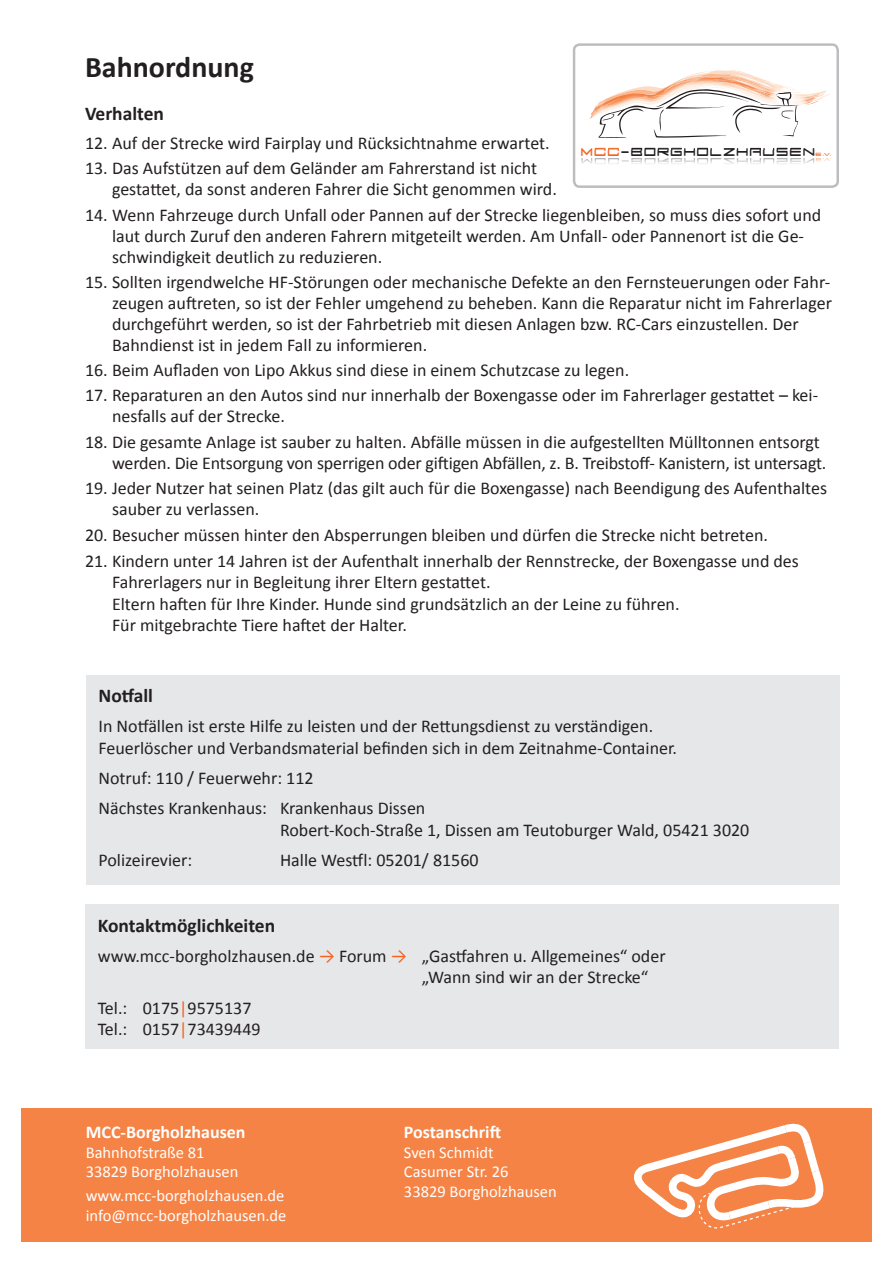
<style>
.page{position:relative;width:893px;height:1263px;background:#fff}
.page>*{position:absolute;margin:0;border:0;box-sizing:border-box;transform-origin:0 0}
.t1{font:700 30px "Calibri";color:#231f20}
.t2{font:20.4px "FLATS";color:#231f20;scale:.77 1}
.t3{font:700 19.5px "Calibri";color:#231f20}
.t4{font:18px/21px "Calibri";color:#231f20}
.t5{font:700 18px "Calibri";color:#fff}
.t6{font:16.5px/19.8px "Calibri";color:#fff}
.t7{font:7.8px "FLATS";color:#f36421}
.s1{color:#f36421}
</style>
<div class="page">
<div style="left:21px;top:1108px;width:851px;height:134px;background:#f58345"></div>
<div style="left:573px;top:43px;width:266px;height:145px;border:2px solid #bcbdc0;border-radius:6px"></div>
<img style="left:581px;top:158px;width:233px;height:6px">
<img style="left:589px;top:118px;width:212px;height:30px">
<img style="left:590px;top:148px;width:29px;height:2px">
<img style="left:631px;top:148px;width:176px;height:2px">
<svg style="left:590px;top:70px;width:240px;height:68px"></svg>
<svg style="left:634px;top:1123px;width:190px;height:106px"></svg>
<div style="left:85px;top:904px;width:754px;height:145px;background:#e6e7e9"></div>
<div style="left:86px;top:675px;width:754px;height:209px;background:#e6e7e9"></div>
<h1 class="t1" style="left:85px;top:45px;width:170px">Bahnordnung</h1>
<p class="t3" style="left:85px;top:99px;width:80px">Verhalten</p>
<p class="t4" style="left:85px;top:132px;width:466px">12. Auf der Strecke wird Fairplay und Rücksichtnahme erwartet.</p>
<p class="t4" style="left:112px;top:157px;width:446px;text-indent:-27px">13. Das Aufstützen auf dem Geländer am Fahrerstand ist nicht gestattet, da sonst anderen Fahrer die Sicht genommen wird.</p>
<p class="t4" style="left:112px;top:204px;width:711px;text-indent:-27px">14. Wenn Fahrzeuge durch Unfall oder Pannen auf der Strecke liegenbleiben, so muss dies sofort und laut durch Zuruf den anderen Fahrern mitgeteilt werden. Am Unfall- oder Pannenort ist die Ge&shy;schwindigkeit deutlich zu reduzieren.</p>
<p class="t4" style="left:112px;top:271px;width:721px;text-indent:-27px">15. Sollten irgendwelche HF-Störungen oder mechanische Defekte an den Fernsteuerungen oder Fahr&shy;zeugen auftreten, so ist der Fehler umgehend zu beheben. Kann die Reparatur nicht im Fahrerlager durchgeführt werden, so ist der Fahrbetrieb mit diesen Anlagen bzw. RC-Cars einzustellen. Der Bahndienst ist in jedem Fall zu informieren.</p>
<p class="t4" style="left:85px;top:359px;width:546px">16. Beim Aufladen von Lipo Akkus sind diese in einem Schutzcase zu legen.</p>
<p class="t4" style="left:112px;top:384px;width:708px;text-indent:-27px">17. Reparaturen an den Autos sind nur innerhalb der Boxengasse oder im Fahrerlager gestattet – kei&shy;nesfalls auf der Strecke.</p>
<p class="t4" style="left:112px;top:431px;width:716px;text-indent:-27px">18. Die gesamte Anlage ist sauber zu halten. Abfälle müssen in die aufgestellten Mülltonnen entsorgt werden. Die Entsorgung von sperrigen oder giftigen Abfällen, z. B. Treibstoff- Kanistern, ist untersagt.</p>
<p class="t4" style="left:112px;top:477px;width:716px;text-indent:-27px">19. Jeder Nutzer hat seinen Platz (das gilt auch für die Boxengasse) nach Beendigung des Aufenthaltes sauber zu verlassen.</p>
<p class="t4" style="left:85px;top:524px;width:684px">20. Besucher müssen hinter den Absperrungen bleiben und dürfen die Strecke nicht betreten.</p>
<p class="t4" style="left:112px;top:549px;width:688px;line-height:21.6px;text-indent:-27px">21. Kindern unter 14 Jahren ist der Aufenthalt innerhalb der Rennstrecke, der Boxengasse und des Fahrerlagers nur in Begleitung ihrer Eltern gestattet.<br>Eltern haften für Ihre Kinder. Hunde sind grundsätzlich an der Leine zu führen.<br>Für mitgebrachte Tiere haftet der Halter.</p>
<p class="t2" style="left:580px;top:137px;width:307px"><span class="s1">MCC</span>-BORGHOLZHAUSEN</p>
<p class="t7" style="left:815px;top:149px;width:19px">E .V.</p>
<p class="t3" style="left:99px;top:682px;width:56px">Notfall</p>
<p class="t4" style="left:99px;top:715px;width:580px;line-height:21.6px">In Notfällen ist erste Hilfe zu leisten und der Rettungsdienst zu verständigen.<br>Feuerlöscher und Verbandsmaterial befinden sich in dem Zeitnahme-Container.</p>
<p class="t4" style="left:99px;top:762px;width:328px;line-height:30.2px">Notruf: 110 / Feuerwehr: 112<br>Nächstes Krankenhaus: Krankenhaus Dissen</p>
<p class="t4" style="left:280px;top:819px;width:471px">Robert-Koch-Straße 1, Dissen am Teutoburger Wald, 05421 3020</p>
<p class="t4" style="left:99px;top:849px;width:95px">Polizeirevier:</p>
<p class="t4" style="left:280px;top:849px;width:200px">Halle Westfl: 05201/ 81560</p>
<p class="t3" style="left:98px;top:911px;width:179px">Kontaktmöglichkeiten</p>
<p class="t4" style="left:422px;top:944px;width:245px;line-height:21.6px;text-indent:-324px">www.mcc-borgholzhausen.de <span class="s1">→</span> Forum <span class="s1">→</span> „Gastfahren u. Allgemeines“ oder „Wann sind wir an der Strecke“</p>
<p class="t4" style="left:98px;top:996px;width:164px;line-height:21.6px">Tel.: 0175<span class="s1">|</span>9575137<br>Tel.: 0157<span class="s1">|</span>73439449</p>
<p class="t5" style="left:86px;top:1119px;width:161px">MCC-Borgholzhausen</p>
<p class="t6" style="left:86px;top:1142px;width:154px">Bahnhofstraße 81<br>33829 Borgholzhausen</p>
<p class="t6" style="left:86px;top:1185px;width:202px">www.mcc-borgholzhausen.de info@mcc-borgholzhausen.de</p>
<p class="t5" style="left:404px;top:1119px;width:99px">Postanschrift</p>
<p class="t6" style="left:404px;top:1142px;width:154px">Sven Schmidt<br>Casumer Str. 26<br>33829 Borgholzhausen</p>
</div>
